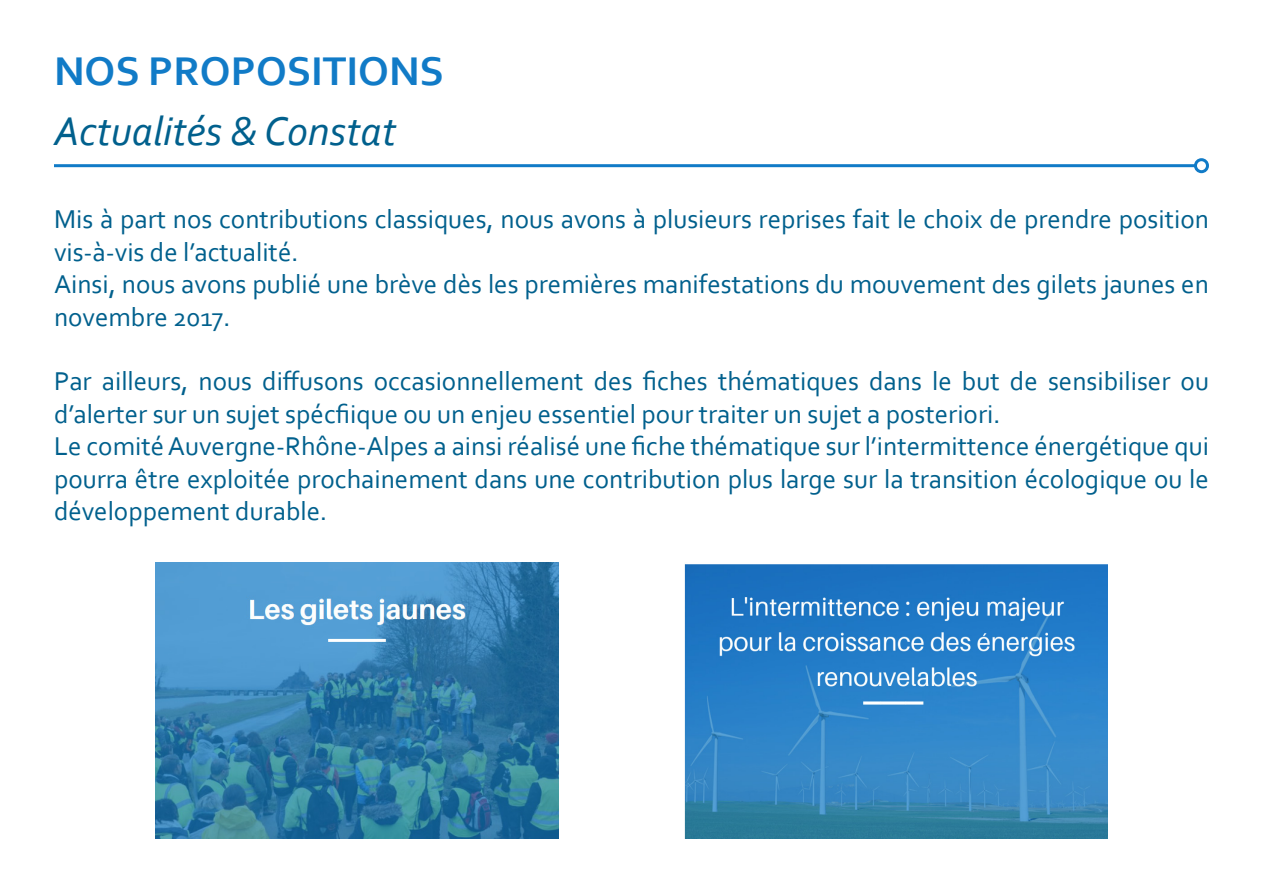
<style>
.page{position:relative;width:1263px;height:893px;background:#fff}
.page>*{position:absolute;margin:0;border:0;box-sizing:border-box;transform-origin:0 0}
.t1{font:italic 42px "Corbel";color:#01608d}
.t2{font:700 42px "Corbel";color:#117bc7}
.t3{font:27px/32.4px "Corbel";color:#01608d}
</style>
<div class="page">
<hr style="left:54px;top:164px;width:1141px;height:3px;background:#117bc7">
<div style="left:1194px;top:158px;width:15px;height:15px;border:3px solid #117bc7;border-radius:50%"></div>
<img style="left:155px;top:562px;width:403px;height:277px">
<img style="left:685px;top:564px;width:423px;height:275px">
<p class="t2" style="left:54px;top:45px;width:391px">NOS PROPOSITIONS</p>
<p class="t1" style="left:54px;top:105px;width:344px">Actualités &amp; Constat</p>
<p class="t3" style="left:54px;top:203px;width:1156px">Mis à part nos contributions classiques, nous avons à plusieurs reprises fait le choix de prendre position vis-à-vis de l’actualité.</p>
<p class="t3" style="left:54px;top:267px;width:1156px">Ainsi, nous avons publié une brève dès les premières manifestations du mouvement des gilets jaunes en novembre 2017.</p>
<p class="t3" style="left:54px;top:365px;width:1156px">Par ailleurs, nous diffusons occasionnellement des fiches thématiques dans le but de sensibiliser ou d’alerter sur un sujet spécfiique ou un enjeu essentiel pour traiter un sujet a posteriori.</p>
<p class="t3" style="left:54px;top:429px;width:1156px;text-align:justify">Le comité Auvergne-Rhône-Alpes a ainsi réalisé une fiche thématique sur l’intermittence énergétique qui pourra être exploitée prochainement dans une contribution plus large sur la transition écologique ou le développement durable.</p>
</div>
